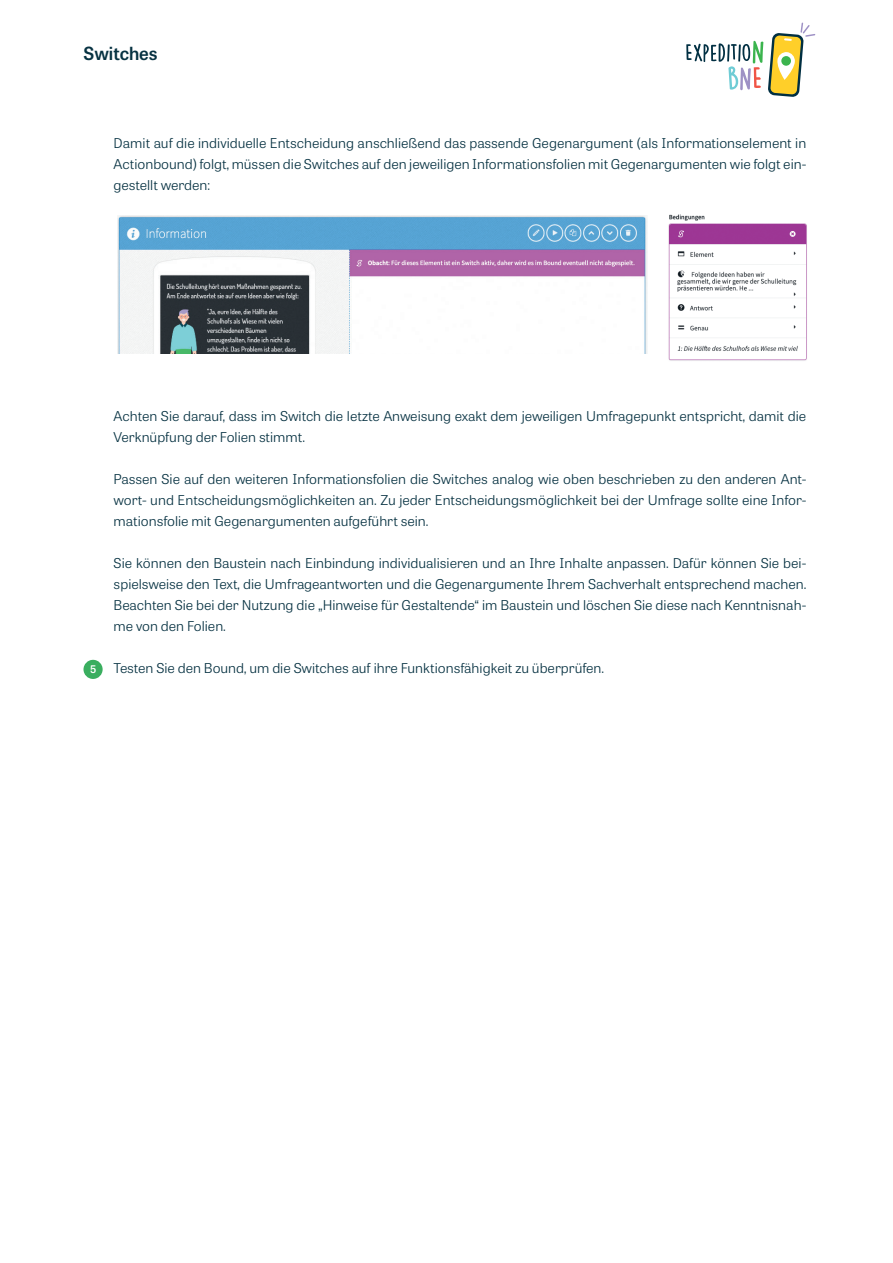
<style>
.page{position:relative;width:893px;height:1263px;background:#fff}
.page>*{position:absolute;margin:0;border:0;box-sizing:border-box;transform-origin:0 0}
.t1{font:600 18px "Tablet Gothic";color:#073242}
.t2{font:300 13.5px/21px "Tablet Gothic Wide";color:#073242;text-align:justify}
.t3{font:600 10.5px "Tablet Gothic Wide";color:#fff}
</style>
<div class="page">
<svg style="left:686px;top:23px;width:129px;height:74px"></svg>
<img style="left:118px;top:215px;width:529px;height:138px">
<img style="left:668px;top:214px;width:139px;height:147px">
<div style="left:83px;top:660px;width:20px;height:19px;background:#3aae5f;border-radius:50%"></div>
<h1 class="t1" style="left:84px;top:41px;width:75px">Switches</h1>
<p class="t2" style="left:114px;top:132px;width:694px">Damit auf die individuelle Entscheidung anschließend das passende Gegenargument (als Informationselement in Actionbound) folgt, müssen die Switches auf den jeweiligen Informationsfolien mit Gegenargumenten wie folgt ein&shy;gestellt werden:</p>
<p class="t2" style="left:114px;top:405px;width:694px">Achten Sie darauf, dass im Switch die letzte Anweisung exakt dem jeweiligen Umfragepunkt entspricht, damit die<br>Verknüpfung der Folien stimmt.</p>
<p class="t2" style="left:114px;top:468px;width:694px">Passen Sie auf den weiteren Informationsfolien die Switches analog wie oben beschrieben zu den anderen Ant&shy;wort- und Entscheidungsmöglichkeiten an. Zu jeder Entscheidungsmöglichkeit bei der Umfrage sollte eine Infor&shy;mationsfolie mit Gegenargumenten aufgeführt sein.</p>
<p class="t2" style="left:114px;top:552px;width:694px">Sie können den Baustein nach Einbindung individualisieren und an Ihre Inhalte anpassen. Dafür können Sie bei&shy;spielsweise den Text, die Umfrageantworten und die Gegenargumente Ihrem Sachverhalt entsprechend machen.<br>Beachten Sie bei der Nutzung die „Hinweise für Gestaltende“ im Baustein und löschen Sie diese nach Kenntnisnah&shy;me von den Folien.</p>
<p class="t3" style="left:90px;top:662px;width:8px">5</p>
<p class="t2" style="left:114px;top:657px;width:492px">Testen Sie den Bound, um die Switches auf ihre Funktionsfähigkeit zu überprüfen.</p>
</div>
